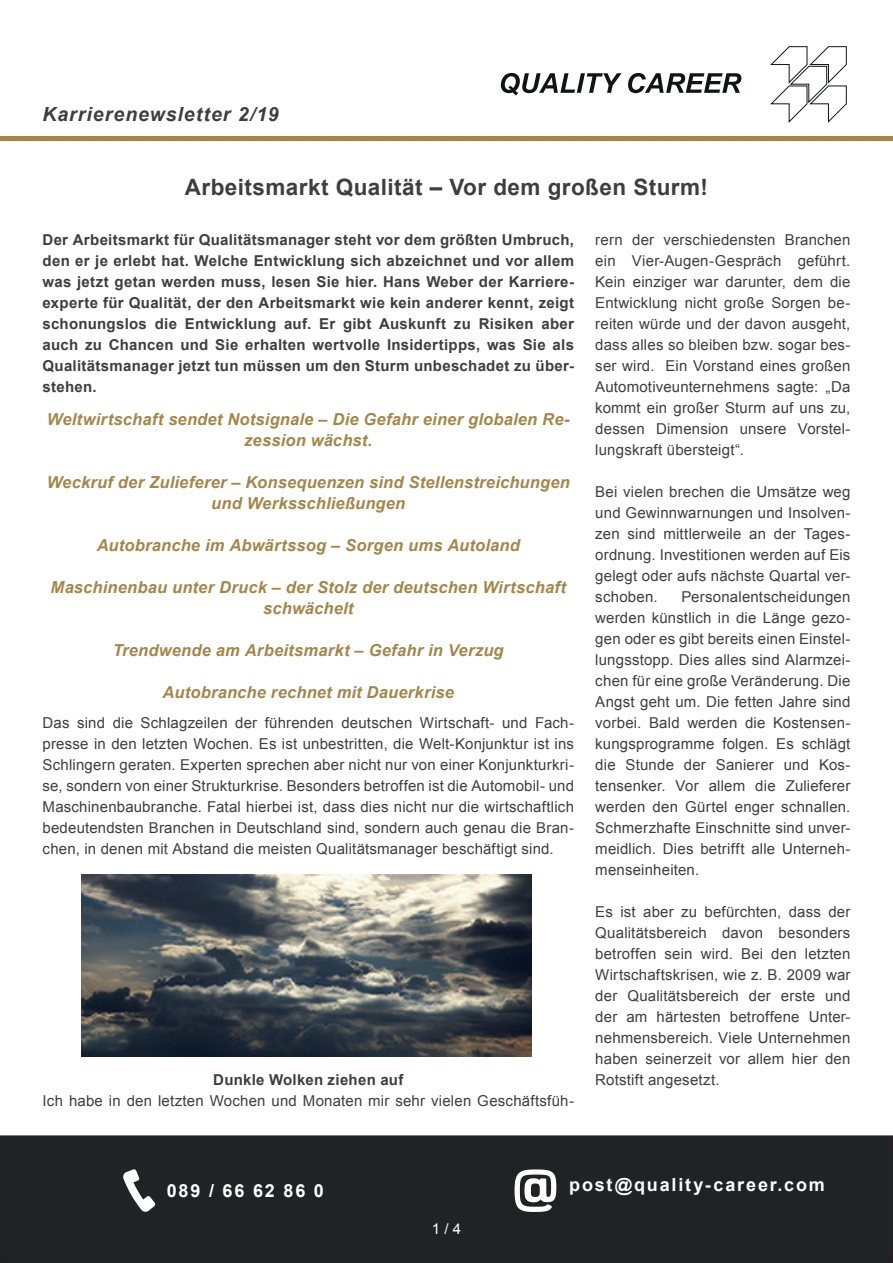
<style>
.page{position:relative;width:893px;height:1263px;background:#fff}
.page>*{position:absolute;margin:0;border:0;box-sizing:border-box;transform-origin:0 0}
.t1{font:700 22.5px "Arial";letter-spacing:.02em;color:#3e3e3f}
.t2{font:italic 700 19.5px "Arial";letter-spacing:.05em;color:#3e3e3f}
.t3{font:700 18px "Arial";letter-spacing:.1em;color:#fff}
.t4{font:italic 700 16.5px/21px "Arial";letter-spacing:.01em;color:#a4864a;text-align:center}
.t5{font:15px/21px "Arial";letter-spacing:.015em;color:#3e3e3f;text-align:justify}
.t6{font:700 15px/21px "Arial";letter-spacing:.02em;color:#3e3e3f;text-align:justify}
.t7{font:15px "Arial";color:#fff}
</style>
<div class="page">
<div style="left:1px;top:1136px;width:891px;height:126px;background:#1f2325"></div>
<div style="left:0;top:1135px;width:893px;height:128px;border:2px solid #231f20"></div>
<svg style="left:770px;top:46px;width:77px;height:77px"></svg>
<svg style="left:501px;top:73px;width:121px;height:22px"></svg>
<svg style="left:628px;top:73px;width:113px;height:20px"></svg>
<hr style="left:0;top:136px;width:893px;height:4px;background:#a4864a">
<svg style="left:123px;top:1169px;width:33px;height:43px"></svg>
<svg style="left:515px;top:1169px;width:41px;height:43px"></svg>
<img style="left:81px;top:875px;width:450px;height:181px">
<h2 class="t2" style="left:43px;top:101px;width:237px">Karrierenewsletter 2/19</h2>
<h1 class="t1" style="left:185px;top:171px;width:525px">Arbeitsmarkt Qualität – Vor dem großen Sturm!</h1>
<p class="t6" style="left:43px;top:229px;width:533px">Der Arbeitsmarkt für Qualitätsmanager steht vor dem größten Umbruch, den er je erlebt hat. Welche Entwicklung sich abzeichnet und vor allem was jetzt getan werden muss, lesen Sie hier. Hans Weber der Karriere&shy;experte für Qualität, der den Arbeitsmarkt wie kein anderer kennt, zeigt schonungslos die Entwicklung auf. Er gibt Auskunft zu Risiken aber auch zu Chancen und Sie erhalten wertvolle Insidertipps, was Sie als Qualitätsmanager jetzt tun müssen um den Sturm unbeschadet zu über&shy;stehen.</p>
<p class="t4" style="left:47px;top:409px;width:524px">Weltwirtschaft sendet Notsignale – Die Gefahr einer globalen Re&shy;zession wächst.</p>
<p class="t4" style="left:47px;top:472px;width:525px">Weckruf der Zulieferer – Konsequenzen sind Stellenstreichungen und Werksschließungen</p>
<p class="t4" style="left:97px;top:535px;width:425px">Autobranche im Abwärtssog – Sorgen ums Autoland</p>
<p class="t4" style="left:51px;top:577px;width:517px">Maschinenbau unter Druck – der Stolz der deutschen Wirtschaft schwächelt</p>
<p class="t4" style="left:113px;top:640px;width:392px">Trendwende am Arbeitsmarkt – Gefahr in Verzug</p>
<p class="t4" style="left:163px;top:682px;width:293px">Autobranche rechnet mit Dauerkrise</p>
<p class="t5" style="left:43px;top:712px;width:533px">Das sind die Schlagzeilen der führenden deutschen Wirtschaft- und Fach&shy;presse in den letzten Wochen. Es ist unbestritten, die Welt-Konjunktur ist ins Schlingern geraten. Experten sprechen aber nicht nur von einer Konjunkturkri&shy;se, sondern von einer Strukturkrise. Besonders betroffen ist die Automobil- und Maschinenbaubranche. Fatal hierbei ist, dass dies nicht nur die wirtschaftlich bedeutendsten Branchen in Deutschland sind, sondern auch genau die Bran&shy;chen, in denen mit Abstand die meisten Qualitätsmanager beschäftigt sind.</p>
<p class="t6" style="left:213px;top:1069px;width:192px">Dunkle Wolken ziehen auf</p>
<p class="t5" style="left:43px;top:1090px;width:533px">Ich habe in den letzten Wochen und Monaten mir sehr vielen Geschäftsfüh-</p>
<p class="t5" style="left:595px;top:229px;width:257px">rern der verschiedensten Branchen ein Vier-Augen-Gespräch geführt.<br>Kein einziger war darunter, dem die Entwicklung nicht große Sorgen be&shy;reiten würde und der davon ausgeht, dass alles so bleiben bzw. sogar bes&shy;ser wird. Ein Vorstand eines großen Automotiveunternehmens sagte: „Da kommt ein großer Sturm auf uns zu, dessen Dimension unsere Vorstel&shy;lungskraft übersteigt“.</p>
<p class="t5" style="left:595px;top:481px;width:257px">Bei vielen brechen die Umsätze weg und Gewinnwarnungen und Insolven&shy;zen sind mittlerweile an der Tages&shy;ordnung. Investitionen werden auf Eis gelegt oder aufs nächste Quartal ver&shy;schoben.</p>
<p class="t5" style="left:595px;top:586px;width:257px;text-indent:86px">Personalentscheidungen werden künstlich in die Länge gezo&shy;gen oder es gibt bereits einen Einstel&shy;lungsstopp. Dies alles sind Alarmzei&shy;chen für eine große Veränderung. Die Angst geht um. Die fetten Jahre sind vorbei. Bald werden die Kostensen&shy;kungsprogramme folgen. Es schlägt die Stunde der Sanierer und Kos&shy;tensenker. Vor allem die Zulieferer werden den Gürtel enger schnallen.<br>Schmerzhafte Einschnitte sind unver&shy;meidlich. Dies betrifft alle Unterneh&shy;menseinheiten.</p>
<p class="t5" style="left:595px;top:901px;width:257px">Es ist aber zu befürchten, dass der Qualitätsbereich davon besonders betroffen sein wird. Bei den letzten Wirtschaftskrisen, wie z. B. 2009 war der Qualitätsbereich der erste und der am härtesten betroffene Unter&shy;nehmensbereich. Viele Unternehmen haben seinerzeit vor allem hier den Rotstift angesetzt.</p>
<p class="t3" style="left:167px;top:1178px;width:159px">089 / 66 62 86 0</p>
<p class="t3" style="left:569px;top:1172px;width:257px">post@quality-career.com</p>
<p class="t7" style="left:432px;top:1218px;width:31px">1 / 4</p>
</div>
